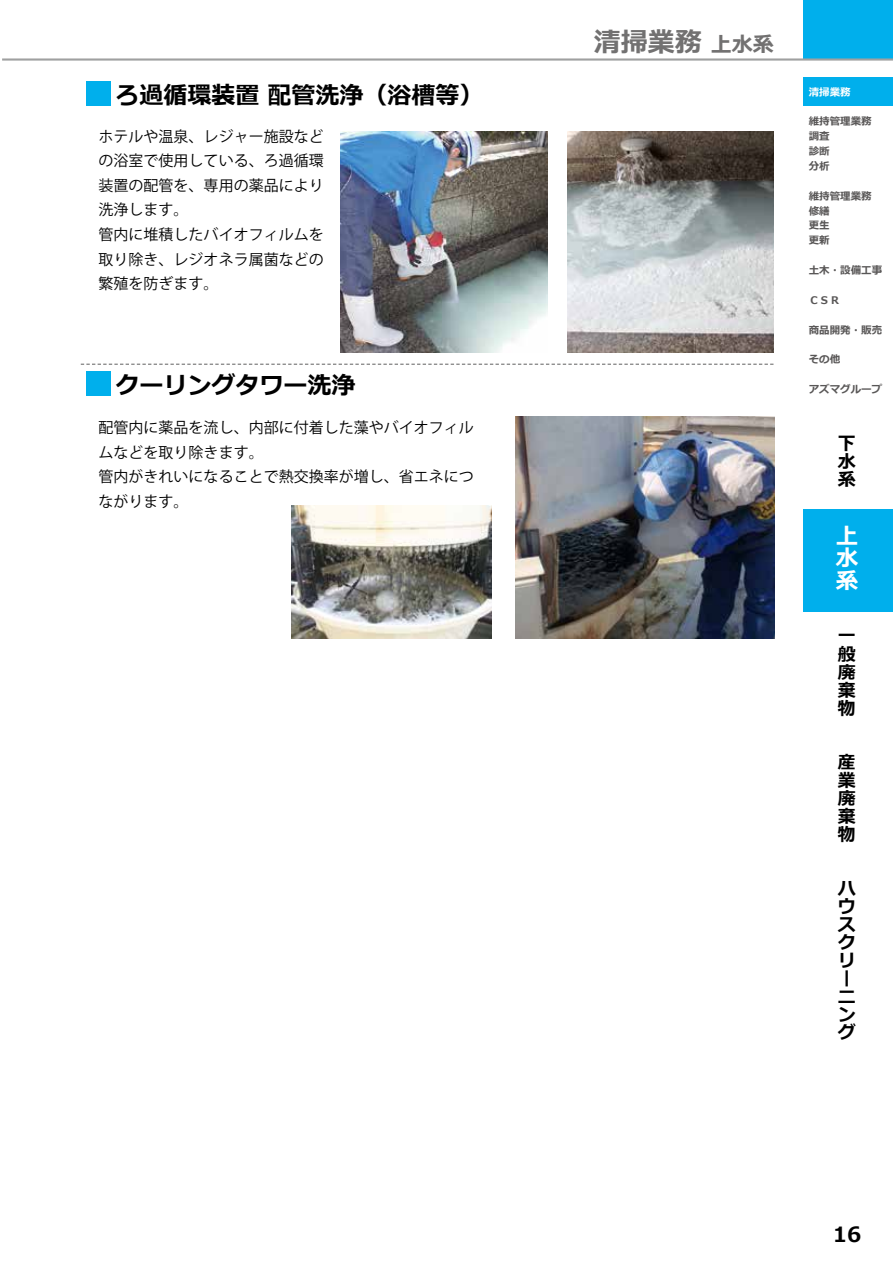
<style>
.page{position:relative;width:893px;height:1263px;background:#fff}
.page>*{position:absolute;margin:0;border:0;box-sizing:border-box;transform-origin:0 0}
.t1{font:700 27px "Meiryo";color:#727171}
.t2{font:700 24px "Meiryo";color:#000}
.t3{font:700 22.5px/22.5px "Meiryo";color:#fff;text-align:justify}
.t4{font:700 21px "Meiryo";color:#000}
.t5{font:700 18px/18px "Meiryo";color:#000;text-align:justify}
.t6{font:15px/24.6px "Koz Go Pro";color:#000}
.t7{font:700 10.5px/14.9px "Meiryo";color:#595757}
.t8{font:700 10.5px "Meiryo";color:#fff}
.s1{font-size:21px}
</style>
<div class="page">
<div style="left:803px;top:0;width:90px;height:60px;background:#00afec"></div>
<div style="left:803px;top:78px;width:90px;height:28px;background:#00afec"></div>
<hr style="left:2px;top:58px;width:891px;height:3px;background:#9fa0a0">
<div style="left:86px;top:81px;width:25px;height:25px;background:#00afec"></div>
<div style="left:86px;top:371px;width:25px;height:25px;background:#00afec"></div>
<svg style="left:81px;top:364px;width:692px;height:1px"></svg>
<div style="left:803px;top:509px;width:90px;height:102px;background:#00afec"></div>
<img style="left:567px;top:131px;width:206px;height:221px">
<img style="left:341px;top:132px;width:206px;height:221px">
<img style="left:515px;top:417px;width:260px;height:221px">
<img style="left:291px;top:505px;width:200px;height:133px">
<h2 class="t2" style="left:116px;top:79px;width:369px">ろ過循環装置 配管洗浄（浴槽等）</h2>
<p class="t6" style="left:99px;top:124px;width:226px">ホテルや温泉、レジャー施設などの浴室で使用している、ろ過循環装置の配管を、専用の薬品により洗浄します。<br>管内に堆積したバイオフィルムを取り除き、レジオネラ属菌などの繁殖を防ぎます。</p>
<h2 class="t2" style="left:116px;top:369px;width:242px">クーリングタワー洗浄</h2>
<p class="t6" style="left:99px;top:416px;width:376px">配管内に薬品を流し、内部に付着した藻やバイオフィルムなどを取り除きます。<br>管内がきれいになることで熱交換率が増し、省エネにつながります。</p>
<h1 class="t1" style="left:594px;top:23px;width:181px">清掃業務 <span class="s1">上水系</span></h1>
<p class="t8" style="left:809px;top:84px;width:43px">清掃業務</p>
<p class="t7" style="left:809px;top:115px;width:64px">維持管理業務調査<br>診断<br>分析</p>
<p class="t7" style="left:809px;top:189px;width:64px">維持管理業務修繕<br>更生<br>更新</p>
<p class="t7" style="left:809px;top:263px;width:75px">土木・設備工事</p>
<p class="t7" style="left:809px;top:293px;width:33px">ＣＳＲ</p>
<p class="t7" style="left:809px;top:323px;width:75px">商品開発・販売</p>
<p class="t7" style="left:809px;top:353px;width:33px">その他</p>
<p class="t7" style="left:809px;top:382px;width:75px">アズマグループ</p>
<p class="t5" style="left:838px;top:435px;width:19px">下水系</p>
<h3 class="t3" style="left:836px;top:526px;width:24px">上水系</h3>
<p class="t5" style="left:838px;top:629px;width:19px">一般廃棄物</p>
<p class="t5" style="left:838px;top:755px;width:19px">産業廃棄物</p>
<p class="t5" style="left:838px;top:881px;width:19px;text-align:left">ハウスクリーニング</p>
<h3 class="t4" style="left:833px;top:1220px;width:30px">16</h3>
</div>
